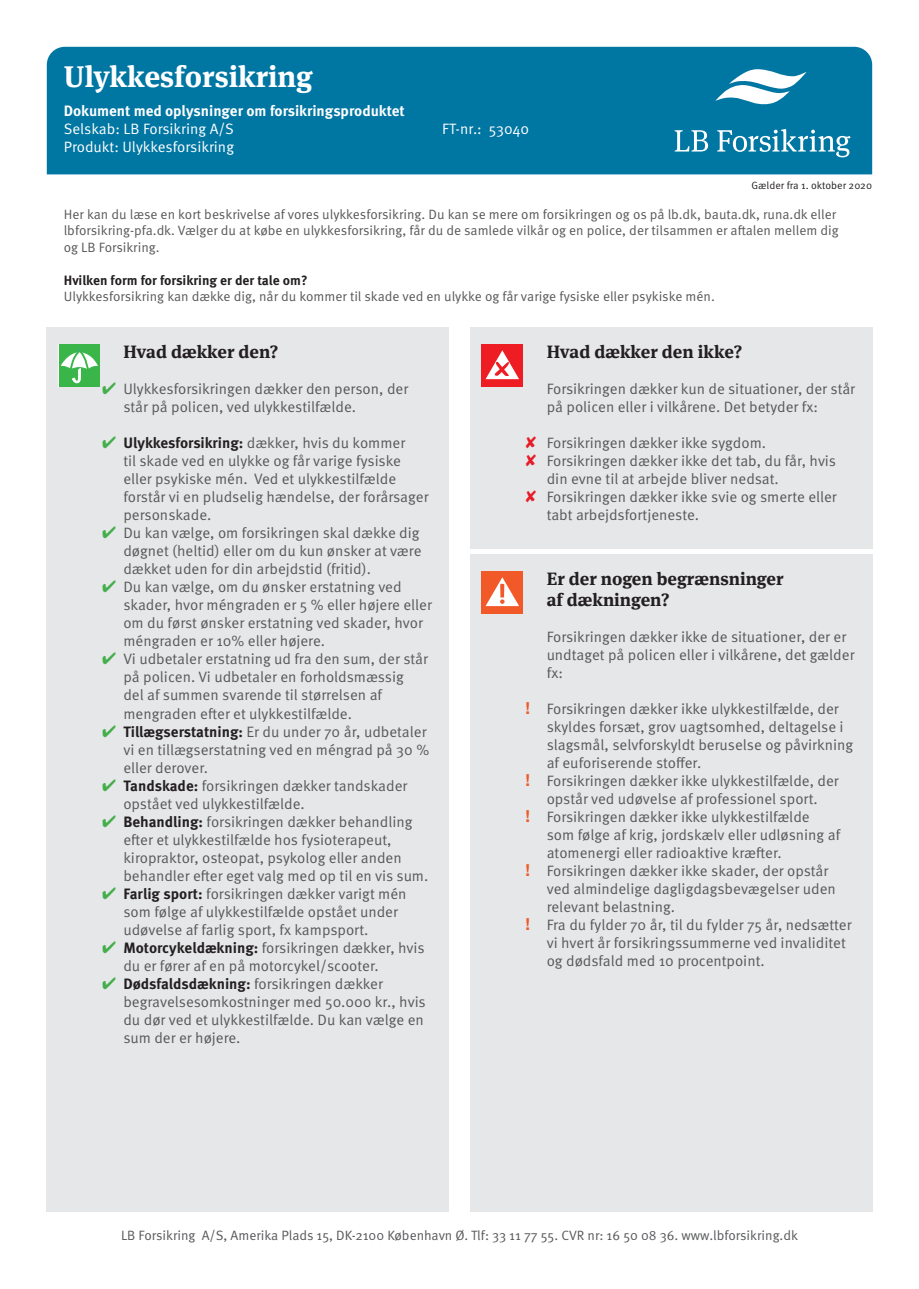
<style>
.page{position:relative;width:919px;height:1289px;background:#fff}
.page>*{position:absolute;margin:0;border:0;box-sizing:border-box;transform-origin:0 0}
.t1{font:700 30px "Meta Serif Offc";color:#fff}
.t2{font:700 18px/21px "Meta Serif Offc";color:#231f20}
.List_Paragraph{font:15px/18px "Meta Pro Norm";color:#57585a}
.t3{font:15px "Meta Pro Norm";color:#fff}
.t4{font:700 15px "Meta Pro";color:#fff}
.t5{font:13.5px/16.5px "Meta Pro Norm";color:#57585a}
.t6{font:700 13.5px "Meta Pro";color:#231f20}
.t7{font:10.5px "Meta Pro Norm";color:#231f20}
.s1{color:#44ae4a}
.s2{font-family:"Meta Pro";font-weight:700;color:#231f20}
.s3{font-family:"Helvetica Neue";font-weight:700;font-size:16.5px;color:#eb5c2a}
</style>
<div class="page">
<div style="left:47px;top:47px;width:825px;height:127px;background:#0076a3"></div>
<div style="left:47px;top:327px;width:402px;height:885px;background:#e6e7e9"></div>
<div style="left:470px;top:327px;width:402px;height:222px;background:#e6e7e9"></div>
<div style="left:470px;top:554px;width:402px;height:658px;background:#e6e7e9"></div>
<svg style="left:674px;top:130px;width:34px;height:21px"></svg>
<svg style="left:717px;top:129px;width:133px;height:28px;background:#3e97b9"></svg>
<svg style="left:715px;top:69px;width:91px;height:36px"></svg>
<div style="left:58px;top:344px;width:41px;height:43px;background:#fff"></div>
<div style="left:59px;top:344px;width:40px;height:43px;background:#3ab54a"></div>
<svg style="left:61px;top:348px;width:37px;height:35px"></svg>
<div style="left:482px;top:344px;width:41px;height:43px;background:#ee1d23"></div>
<svg style="left:485px;top:350px;width:34px;height:29px"></svg>
<div style="left:482px;top:571px;width:41px;height:43px;background:#f15929"></div>
<svg style="left:485px;top:577px;width:34px;height:29px"></svg>
<p class="t1" style="left:64px;top:58px;width:250px">Ulykkesforsikring</p>
<p class="t4" style="left:64px;top:99px;width:342px">Dokument med oplysninger om forsikringsproduktet</p>
<p class="t3" style="left:64px;top:118px;width:172px">Selskab: LB Forsikring A/S</p>
<p class="t3" style="left:442px;top:118px;width:89px">FT-nr.: 53040</p>
<p class="t3" style="left:64px;top:136px;width:172px">Produkt: Ulykkesforsikring</p>
<p class="t7" style="left:751px;top:178px;width:122px">Gælder fra 1. oktober 2020</p>
<p class="t5" style="left:64px;top:205px;width:776px">Her kan du læse en kort beskrivelse af vores ulykkesforsikring. Du kan se mere om forsikringen og os på lb.dk, bauta.dk, runa.dk eller lbforsikring-pfa.dk. Vælger du at købe en ulykkesforsikring, får du de samlede vilkår og en police, der tilsammen er aftalen mellem dig og LB Forsikring.</p>
<p class="t6" style="left:64px;top:269px;width:245px">Hvilken form for forsikring er der tale om?</p>
<p class="t5" style="left:64px;top:287px;width:652px">Ulykkesforsikring kan dække dig, når du kommer til skade ved en ulykke og får varige fysiske eller psykiske mén.</p>
<p class="t2" style="left:123px;top:342px;width:156px">Hvad dækker den?</p>
<p class="List_Paragraph" style="left:123px;top:379px;width:286px;text-indent:-21px"><span class="s1">✔</span> Ulykkesforsikringen dækker den person, der står på policen, ved ulykkestilfælde.</p>
<p class="List_Paragraph" style="left:123px;top:433px;width:306px;text-indent:-21px"><span class="s1">✔</span> <span class="s2">Ulykkesforsikring:</span> dækker, hvis du kommer<br>til skade ved en ulykke og får varige fysiske eller psykiske mén. Ved et ulykkestilfælde forstår vi en pludselig hændelse, der forårsager personskade.</p>
<p class="List_Paragraph" style="left:123px;top:523px;width:299px;text-indent:-21px"><span class="s1">✔</span> Du kan vælge, om forsikringen skal dække dig døgnet (heltid) eller om du kun ønsker at være dækket uden for din arbejdstid (fritid).</p>
<p class="List_Paragraph" style="left:123px;top:577px;width:310px;text-indent:-21px"><span class="s1">✔</span> Du kan vælge, om du ønsker erstatning ved skader, hvor méngraden er 5 % eller højere eller om du først ønsker erstatning ved skader, hvor méngraden er 10% eller højere.</p>
<p class="List_Paragraph" style="left:123px;top:649px;width:306px;text-indent:-21px"><span class="s1">✔</span> Vi udbetaler erstatning ud fra den sum, der står på policen. Vi udbetaler en forholdsmæssig del af summen svarende til størrelsen af mengraden efter et ulykkestilfælde.</p>
<p class="List_Paragraph" style="left:123px;top:721px;width:307px;text-indent:-21px"><span class="s1">✔</span> <span class="s2">Tillægserstatning:</span> Er du under 70 år, udbetaler vi en tillægserstatning ved en méngrad på 30 % eller derover.</p>
<p class="List_Paragraph" style="left:123px;top:775px;width:285px;text-indent:-21px"><span class="s1">✔</span> <span class="s2">Tandskade:</span> forsikringen dækker tandskader opstået ved ulykkestilfælde.</p>
<p class="List_Paragraph" style="left:123px;top:811px;width:306px;text-indent:-21px"><span class="s1">✔</span> <span class="s2">Behandling:</span> forsikringen dækker behandling efter et ulykkestilfælde hos fysioterapeut, kiropraktor, osteopat, psykolog eller anden behandler efter eget valg med op til en vis sum.</p>
<p class="List_Paragraph" style="left:123px;top:883px;width:285px;text-indent:-21px"><span class="s1">✔</span> <span class="s2">Farlig sport:</span> forsikringen dækker varigt mén som følge af ulykkestilfælde opstået under udøvelse af farlig sport, fx kampsport.</p>
<p class="List_Paragraph" style="left:123px;top:937px;width:303px;text-indent:-21px"><span class="s1">✔</span> <span class="s2">Motorcykeldækning:</span> forsikringen dækker, hvis du er fører af en på motorcykel/scooter.</p>
<p class="List_Paragraph" style="left:123px;top:973px;width:304px;text-indent:-21px"><span class="s1">✔</span> <span class="s2">Dødsfaldsdækning:</span> forsikringen dækker begravelsesomkostninger med 50.000 kr., hvis du dør ved et ulykkestilfælde. Du kan vælge en sum der er højere.</p>
<p class="t2" style="left:546px;top:342px;width:197px">Hvad dækker den ikke?</p>
<p class="List_Paragraph" style="left:546px;top:379px;width:310px">Forsikringen dækker kun de situationer, der står på policen eller i vilkårene. Det betyder fx:</p>
<p class="List_Paragraph" style="left:546px;top:433px;width:221px">Forsikringen dækker ikke sygdom.</p>
<p class="List_Paragraph" style="left:546px;top:451px;width:291px">Forsikringen dækker ikke det tab, du får, hvis din evne til at arbejde bliver nedsat.</p>
<p class="List_Paragraph" style="left:546px;top:487px;width:291px">Forsikringen dækker ikke svie og smerte eller tabt arbejdsfortjeneste.</p>
<p class="t2" style="left:546px;top:568px;width:238px">Er der nogen begrænsninger af dækningen?</p>
<p class="List_Paragraph" style="left:546px;top:627px;width:309px">Forsikringen dækker ikke de situationer, der er undtaget på policen eller i vilkårene, det gælder fx:</p>
<p class="List_Paragraph" style="left:546px;top:699px;width:308px;text-indent:-21px"><span class="s3">!</span> Forsikringen dækker ikke ulykkestilfælde, der skyldes forsæt, grov uagtsomhed, deltagelse i slagsmål, selvforskyldt beruselse og påvirkning af euforiserende stoffer.</p>
<p class="List_Paragraph" style="left:525px;top:771px;width:315px;text-align:center"><span class="s3">!</span> Forsikringen dækker ikke ulykkestilfælde, der opstår ved udøvelse af professionel sport.</p>
<p class="List_Paragraph" style="left:546px;top:807px;width:295px;text-indent:-21px"><span class="s3">!</span> Forsikringen dækker ikke ulykkestilfælde som følge af krig, jordskælv eller udløsning af atomenergi eller radioaktive kræfter.</p>
<p class="List_Paragraph" style="left:546px;top:861px;width:290px;text-indent:-21px"><span class="s3">!</span> Forsikringen dækker ikke skader, der opstår ved almindelige dagligdagsbevægelser uden relevant belastning.</p>
<p class="List_Paragraph" style="left:546px;top:915px;width:306px;text-indent:-21px"><span class="s3">!</span> Fra du fylder 70 år, til du fylder 75 år, nedsætter vi hvert år forsikringssummerne ved invaliditet og dødsfald med 10 procentpoint.</p>
<p class="t5" style="left:121px;top:1225px;width:678px">LB Forsikring A/S, Amerika Plads 15, DK-2100 København Ø. Tlf: 33 11 77 55. CVR nr: 16 50 08 36. www.lbforsikring.dk</p>
</div>
